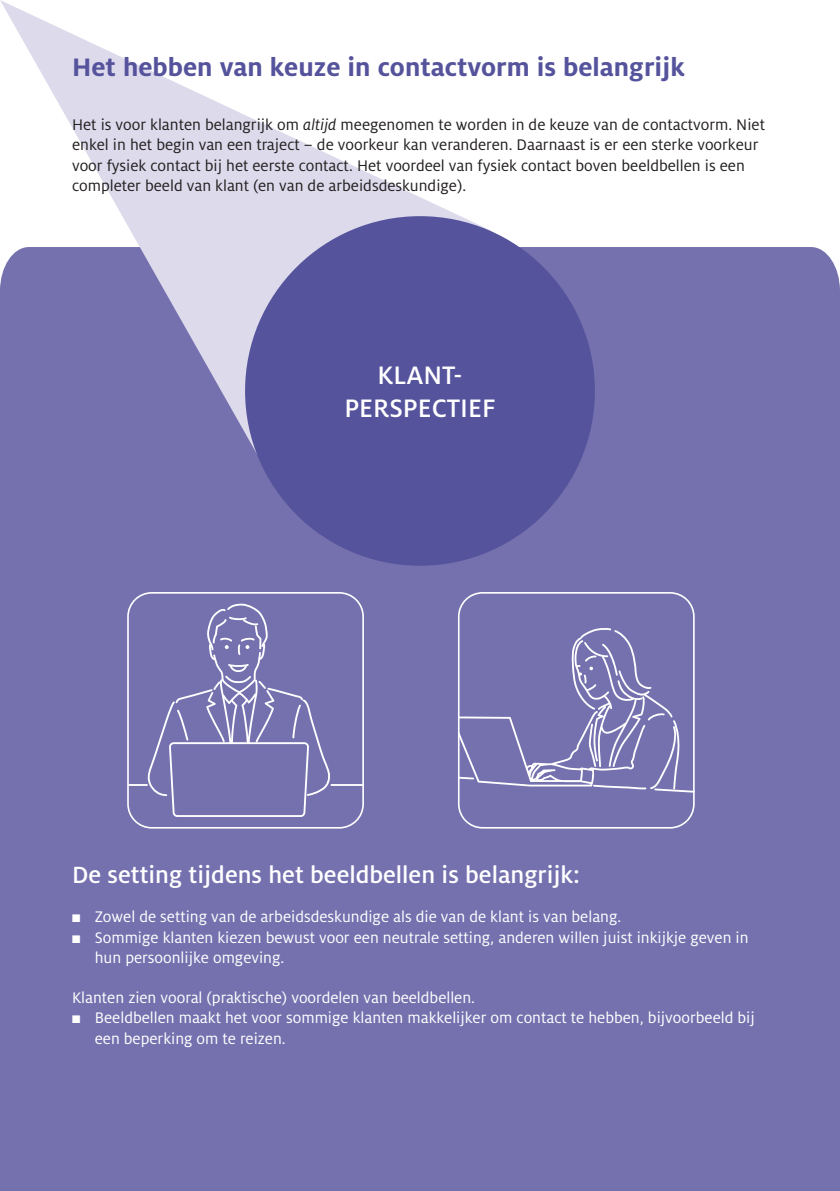
<style>
.page{position:relative;width:840px;height:1191px;background:#fff}
.page>*{position:absolute;margin:0;border:0;box-sizing:border-box;transform-origin:0 0}
.t1{font:700 28px "Milo OT";color:#55539c}
.t2{font:500 28px/33.6px "Milo OT";color:#fff;text-align:center}
.t3{font:500 26px "Milo OT";color:#fff}
.t4{font:17px/20.4px "Milo OT";color:#fff}
.t5{font:17px/20.4px "Milo OT";color:#231f20}
.s1{font-style:italic}
</style>
<div class="page">
<div style="left:0;top:247px;width:839px;height:944px;background:#7571af"></div>
<svg style="left:0;top:0;width:491px;height:471px"></svg>
<div style="left:245px;top:216px;width:349px;height:350px;background:#55539c;border-radius:50%"></div>
<svg style="left:127px;top:592px;width:237px;height:236px;background:#807cb5"></svg>
<svg style="left:457px;top:592px;width:237px;height:236px;background:#807db5"></svg>
<h1 class="t1" style="left:72px;top:51px;width:613px">Het hebben van keuze in contactvorm is belangrijk</h1>
<p class="t5" style="left:72px;top:114px;width:694px">Het is voor klanten belangrijk om <span class="s1">altijd</span> meegenomen te worden in de keuze van de contactvorm. Niet enkel in het begin van een traject – de voorkeur kan veranderen. Daarnaast is er een sterke voorkeur voor fysiek contact bij het eerste contact. Het voordeel van fysiek contact boven beeldbellen is een completer beeld van klant (en van de arbeidsdeskundige).</p>
<h1 class="t2" style="left:344px;top:358px;width:153px">KLANT-<br>PERSPECTIEF</h1>
<h2 class="t3" style="left:72px;top:860px;width:509px">De setting tijdens het beeldbellen is belangrijk:</h2>
<p class="t4" style="left:72px;top:907px;width:550px">■ Zowel de setting van de arbeidsdeskundige als die van de klant is van belang.</p>
<p class="t4" style="left:95px;top:927px;width:655px;text-indent:-23px">■ Sommige klanten kiezen bewust voor een neutrale setting, anderen willen juist inkijkje geven in hun persoonlijke omgeving.</p>
<p class="t4" style="left:72px;top:987px;width:404px">Klanten zien vooral (praktische) voordelen van beeldbellen.</p>
<p class="t4" style="left:95px;top:1007px;width:661px;text-indent:-23px">■ Beeldbellen maakt het voor sommige klanten makkelijker om contact te hebben, bijvoorbeeld bij een beperking om te reizen.</p>
</div>
